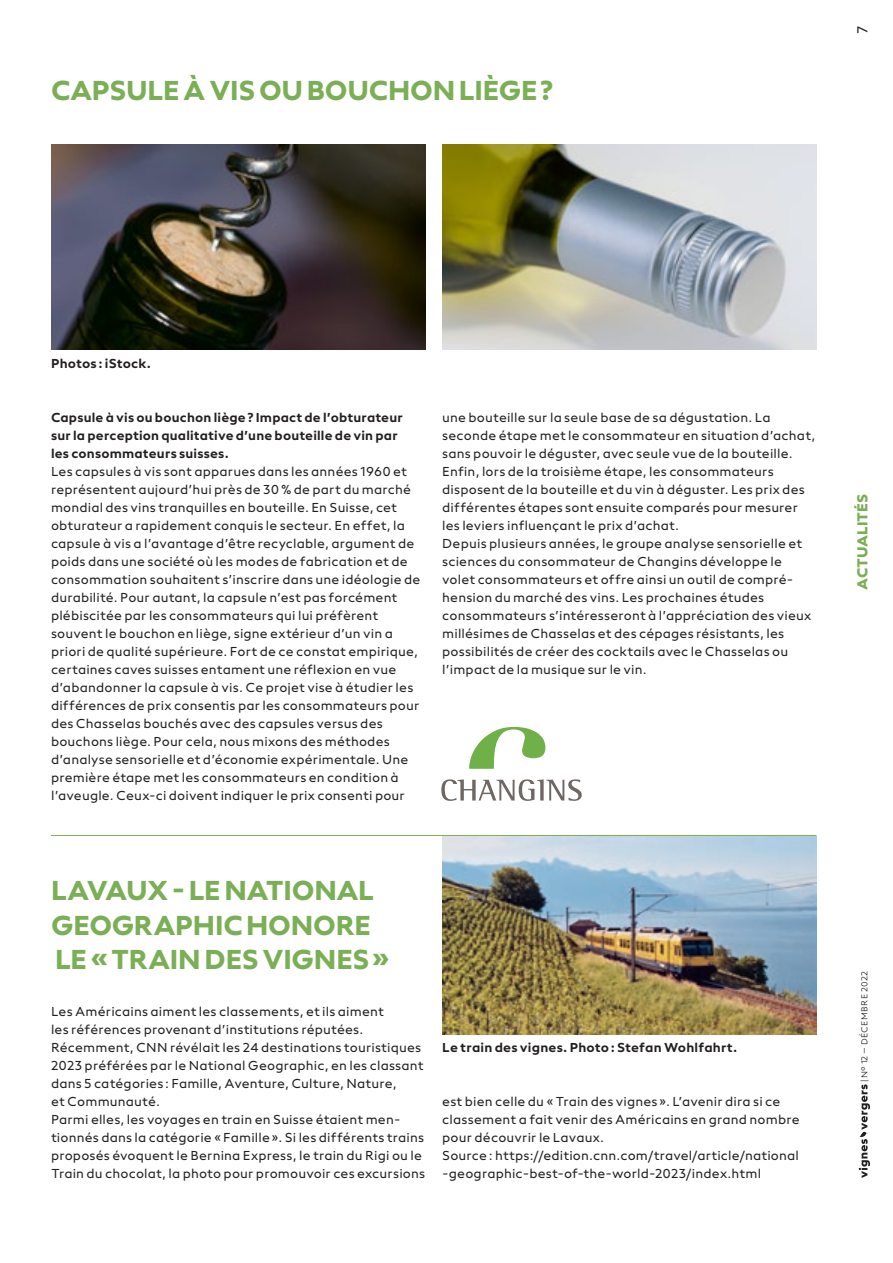
<style>
.page{position:relative;width:893px;height:1263px;background:#fff}
.page>*{position:absolute;margin:0;border:0;box-sizing:border-box;transform-origin:0 0}
.t1{font:700 28.5px/34.5px "neue Radial A Extra";letter-spacing:-.015em;color:#7baf56}
.t2{font:15px "neue Radial A Black";letter-spacing:-.01em;color:#7baf56}
.t3{font:15px "neue Radial A Regular";color:#231f20}
.t4{font:13.5px/18px "neue Radial A Regular";letter-spacing:.01em;color:#231f20}
.t5{font:13.5px/18px "neue Radial A Bold";letter-spacing:.015em;color:#231f20}
.t6{font:9px "neue Radial A Light";letter-spacing:.045em;color:#231f20}
</style>
<div class="page">
<img style="left:51px;top:145px;width:374px;height:205px">
<img style="left:442px;top:145px;width:374px;height:205px">
<svg style="left:469px;top:727px;width:76px;height:42px"></svg>
<svg style="left:441px;top:779px;width:141px;height:22px"></svg>
<hr style="left:51px;top:835px;width:765px;height:1px;background:#7baf56">
<img style="left:442px;top:836px;width:374px;height:198px">
<svg style="left:859px;top:1084px;width:11px;height:94px"></svg>
<h1 class="t1" style="left:51px;top:72px;width:504px">CAPSULE À VIS OU BOUCHON LIÈGE?</h1>
<p class="t3" style="left:853px;top:34px;width:10px;rotate:-90deg">7</p>
<p class="t5" style="left:51px;top:354px;width:101px">Photos : iStock.</p>
<p class="t5" style="left:51px;top:408px;width:353px">Capsule à vis ou bouchon liège? Impact de l’obturateur sur la perception qualitative d’une bouteille de vin par les consommateurs suisses.</p>
<p class="t4" style="left:51px;top:462px;width:371px">Les capsules à vis sont apparues dans les années 1960 et représentent aujourd’hui près de 30% de part du marché mondial des vins tranquilles en bouteille. En Suisse, cet obturateur a rapidement conquis le secteur. En effet, la capsule à vis a l’avantage d’être recyclable, argument de poids dans une société où les modes de fabrication et de consommation souhaitent s’inscrire dans une idéologie de durabilité. Pour autant, la capsule n’est pas forcément plébiscitée par les consommateurs qui lui préfèrent souvent le bouchon en liège, signe extérieur d’un vin a priori de qualité supérieure. Fort de ce constat empirique, certaines caves suisses entament une réflexion en vue d’abandonner la capsule à vis. Ce projet vise à étudier les différences de prix consentis par les consommateurs pour des Chasselas bouchés avec des capsules versus des bouchons liège. Pour cela, nous mixons des méthodes d’analyse sensorielle et d’économie expérimentale. Une première étape met les consommateurs en condition à l’aveugle. Ceux-ci doivent indiquer le prix consenti pour</p>
<p class="t4" style="left:442px;top:408px;width:374px">une bouteille sur la seule base de sa dégustation. La seconde étape met le consommateur en situation d’achat, sans pouvoir le déguster, avec seule vue de la bouteille.<br>Enfin, lors de la troisième étape, les consommateurs disposent de la bouteille et du vin à déguster. Les prix des différentes étapes sont ensuite comparés pour mesurer les leviers influençant le prix d’achat.<br>Depuis plusieurs années, le groupe analyse sensorielle et sciences du consommateur de Changins développe le volet consommateurs et offre ainsi un outil de compré&shy;hension du marché des vins. Les prochaines études consommateurs s’intéresseront à l’appréciation des vieux millésimes de Chasselas et des cépages résistants, les possibilités de créer des cocktails avec le Chasselas ou l’impact de la musique sur le vin.</p>
<h1 class="t1" style="left:51px;top:873px;width:340px">LAVAUX - LE NATIONAL<br>GEOGRAPHIC HONORE<br>LE «TRAIN DES VIGNES»</h1>
<p class="t4" style="left:51px;top:1002px;width:376px">Les Américains aiment les classements, et ils aiment<br>les références provenant d’institutions réputées.<br>Récemment, CNN révélait les 24 destinations touristiques 2023 préférées par le National Geographic, en les classant dans 5 catégories : Famille, Aventure, Culture, Nature,<br>et Communauté.<br>Parmi elles, les voyages en train en Suisse étaient men&shy;tionnés dans la catégorie «Famille». Si les différents trains proposés évoquent le Bernina Express, le train du Rigi ou le Train du chocolat, la photo pour promouvoir ces excursions</p>
<p class="t5" style="left:442px;top:1038px;width:297px">Le train des vignes. Photo: Stefan Wohlfahrt.</p>
<p class="t4" style="left:442px;top:1092px;width:359px">est bien celle du «Train des vignes». L’avenir dira si ce classement a fait venir des Américains en grand nombre pour découvrir le Lavaux.<br>Source: https://edition.cnn.com/travel/article/national -geographic-best-of-the-world-2023/index.html</p>
<p class="t2" style="left:853px;top:590px;width:97px;rotate:-90deg">ACTUALITÉS</p>
<p class="t6" style="left:859px;top:1082px;width:113px;rotate:-90deg">| Nº 12 – DÉCEMBRE 2022</p>
</div>
